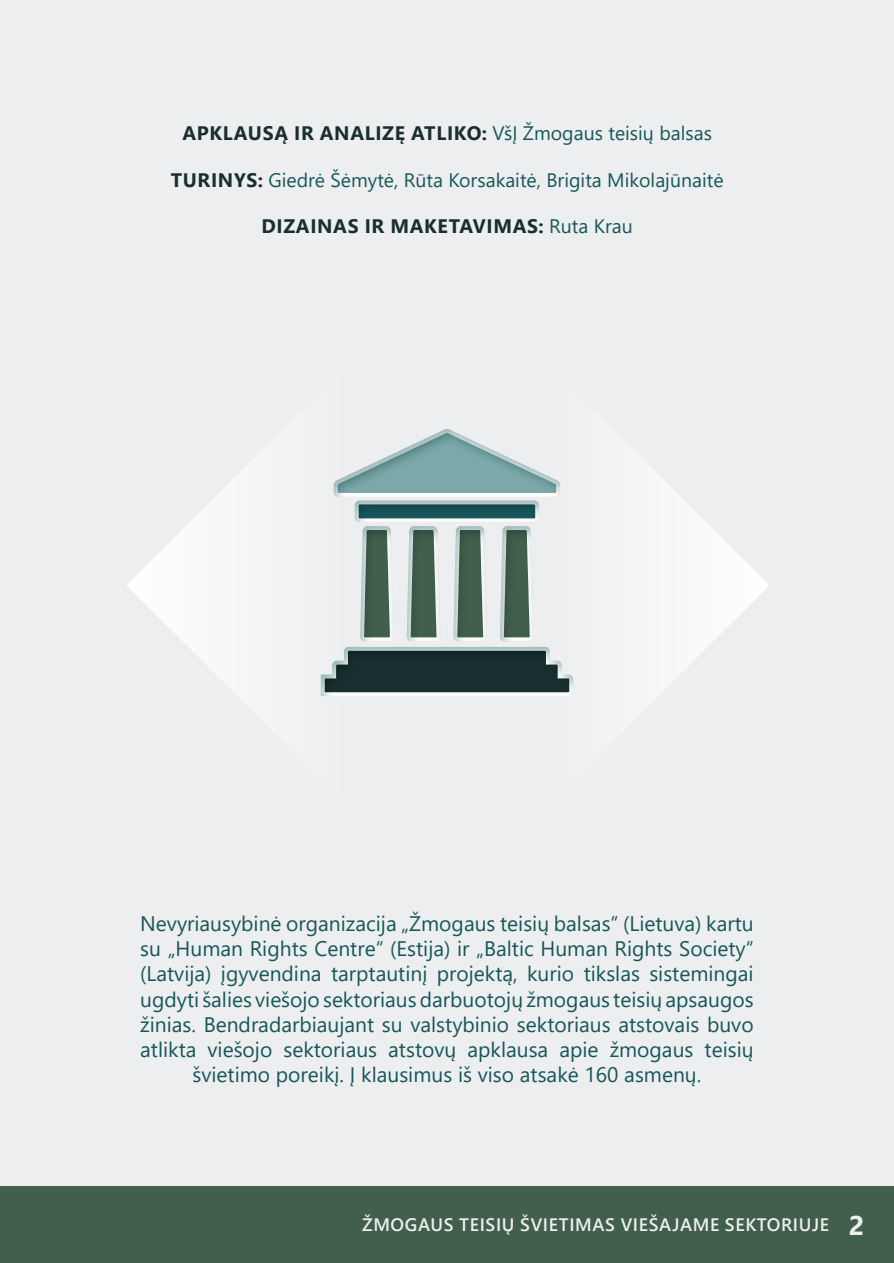
<style>
.page{position:relative;width:894px;height:1263px;background:#fff}
.page>*{position:absolute;margin:0;border:0;box-sizing:border-box;transform-origin:0 0}
.t1{font:21px/25.2px "Segoe UI";color:#175759;text-align:center}
.t2{font:700 19.5px "Segoe UI";letter-spacing:.035em;color:#192e2f}
.t3{font:19.5px "Segoe UI";color:#175759}
.t4{font:600 18px "Segoe UI";letter-spacing:.035em;color:#edeef0}
.s1{font-weight:400;color:#175759}
.s2{font-weight:700;color:#192e2f}
.s3{font-weight:700;font-size:27px}
</style>
<div class="page">
<div style="left:0;top:0;width:893px;height:1263px;background:#edeef0"></div>
<div style="left:0;top:1186px;width:893px;height:77px;background:#425f4b"></div>
<svg style="left:680px;top:497px;width:89px;height:176px;fill:#f8f8f9"></svg>
<svg style="left:127px;top:496px;width:90px;height:178px;fill:#f8f8f9"></svg>
<svg style="left:320px;top:429px;width:254px;height:267px"></svg>
<div style="left:342px;top:490px;width:209px;height:35px;background:#175759;opacity:.44"></div>
<p class="t2" style="left:182px;top:114px;width:531px">APKLAUSĄ IR ANALIZĘ ATLIKO: <span class="s1">VšĮ Žmogaus teisių balsas</span></p>
<p class="t3" style="left:171px;top:161px;width:554px"><span class="s2">TURINYS:</span> Giedrė Šėmytė, Rūta Korsakaitė, Brigita Mikolajūnaitė</p>
<p class="t2" style="left:261px;top:208px;width:373px">DIZAINAS IR MAKETAVIMAS: <span class="s1">Ruta Krau</span></p>
<p class="t1" style="left:140px;top:909px;width:614px">Nevyriausybinė organizacija „Žmogaus teisių balsas“ (Lietuva) kartu su „Human Rights Centre“ (Estija) ir „Baltic Human Rights Society“ (Latvija) įgyvendina tarptautinį projektą, kurio tikslas sistemingai ugdyti šalies viešojo sektoriaus darbuotojų žmogaus teisių apsaugos žinias. Bendradarbiaujant su valstybinio sektoriaus atstovais buvo atlikta viešojo sektoriaus atstovų apklausa apie žmogaus teisių švietimo poreikį. Į klausimus iš viso atsakė 160 asmenų.</p>
<p class="t4" style="left:362px;top:1207px;width:503px">ŽMOGAUS TEISIŲ ŠVIETIMAS VIEŠAJAME SEKTORIUJE <span class="s3">2</span></p>
</div>
